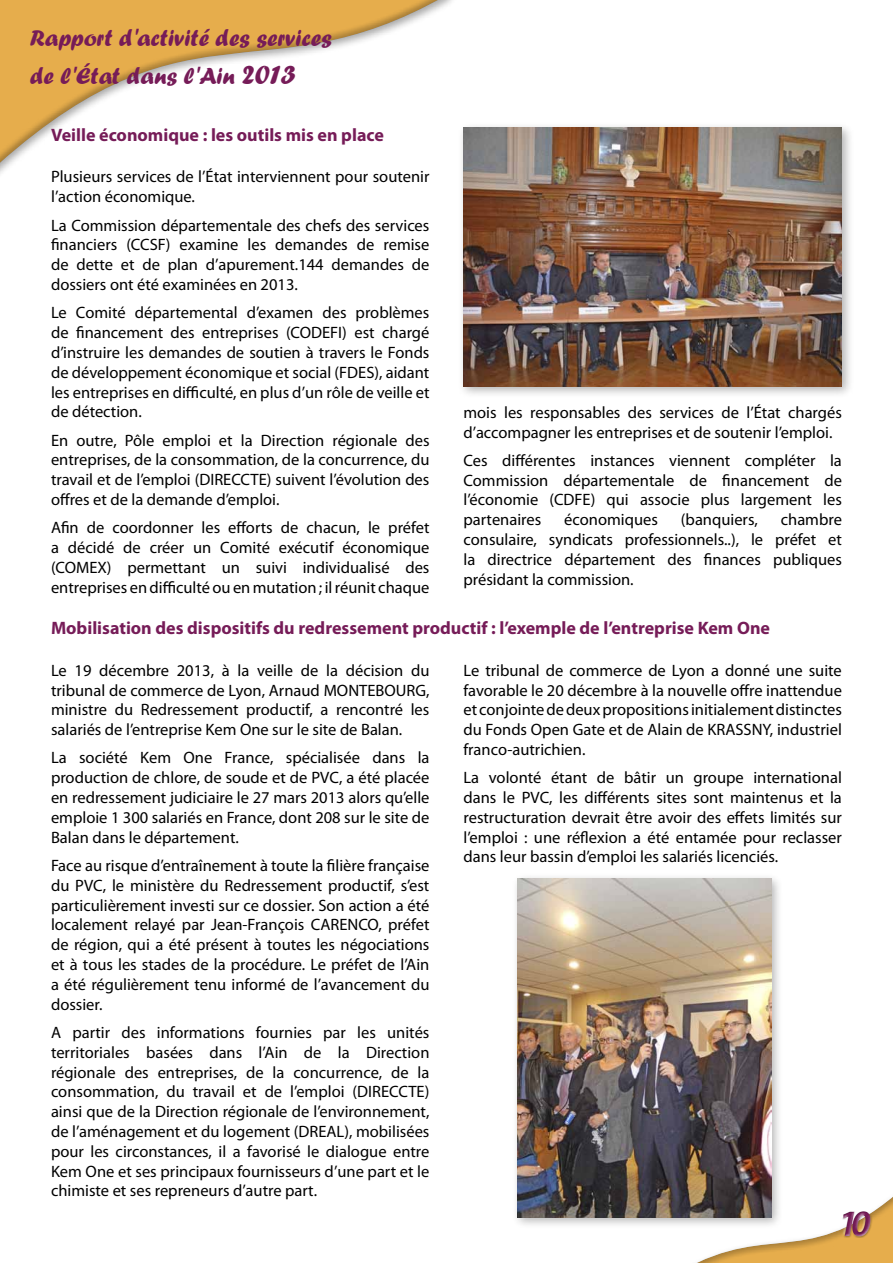
<style>
.page{position:relative;width:893px;height:1263px;background:#fff}
.page>*{position:absolute;margin:0;border:0;box-sizing:border-box;transform-origin:0 0}
.t1{font:italic 700 37.5px "Myriad Pro";color:#761c58}
.t2{font:24px/38.4px "Forte";color:#761c58}
.t3{font:700 18px "Myriad Pro";color:#761c58}
.t4{font:16.5px/19.8px "Myriad Pro";color:#000;text-align:justify}
.s1{font-size:28.5px}
</style>
<div class="page">
<div style="left:678px;top:1176px;width:215px;height:87px;background:#000;opacity:.4"></div>
<div style="left:0;top:0;width:448px;height:185px;background:#000;opacity:.4"></div>
<div style="left:841px;top:1210px;width:32px;height:28px;background:#fff;opacity:.6"></div>
<div style="left:841px;top:1208px;width:30px;height:28px;background:#000;opacity:.3"></div>
<div style="left:457px;top:122px;width:397px;height:276px;background:#000;opacity:.3"></div>
<img style="left:463px;top:128px;width:379px;height:258px">
<div style="left:511px;top:873px;width:273px;height:357px;background:#000;opacity:.3"></div>
<img style="left:517px;top:879px;width:254px;height:338px">
<h2 class="t2" style="left:30px;top:18px;width:304px">Rapport d'activité des services de l'état dans l'Ain <span class="s1">2013</span></h2>
<p class="t3" style="left:51px;top:125px;width:334px">Veille économique : les outils mis en place</p>
<p class="t4" style="left:51px;top:167px;width:380px">Plusieurs services de l’État interviennent pour soutenir l’action économique.</p>
<p class="t4" style="left:51px;top:215px;width:380px">La Commission départementale des chefs des services financiers (CCSF) examine les demandes de remise de dette et de plan d’apurement.144 demandes de dossiers ont été examinées en 2013.</p>
<p class="t4" style="left:51px;top:303px;width:380px">Le Comité départemental d’examen des problèmes de financement des entreprises (CODEFI) est chargé d’instruire les demandes de soutien à travers le Fonds de développement économique et social (FDES), aidant les entreprises en difficulté, en plus d’un rôle de veille et de détection.</p>
<p class="t4" style="left:51px;top:430px;width:380px">En outre, Pôle emploi et la Direction régionale des entreprises, de la consommation, de la concurrence, du travail et de l’emploi (DIRECCTE) suivent l’évolution des offres et de la demande d’emploi.</p>
<p class="t4" style="left:51px;top:518px;width:380px">Afin de coordonner les efforts de chacun, le préfet a décidé de créer un Comité exécutif économique (COMEX) permettant un suivi individualisé des entreprises en difficulté ou en mutation ; il réunit chaque</p>
<p class="t4" style="left:463px;top:403px;width:380px">mois les responsables des services de l’État chargés d’accompagner les entreprises et de soutenir l’emploi.</p>
<p class="t4" style="left:463px;top:451px;width:380px">Ces différentes instances viennent compléter la Commission départementale de financement de l’économie (CDFE) qui associe plus largement les partenaires</p>
<p class="t4" style="left:463px;top:510px;width:380px;text-indent:317px">chambre consulaire, syndicats professionnels..), le préfet et la directrice département des finances publiques présidant la commission.</p>
<p class="t4" style="left:564px;top:510px;width:95px">économiques</p>
<p class="t4" style="left:681px;top:510px;width:78px">(banquiers,</p>
<p class="t3" style="left:51px;top:618px;width:721px">Mobilisation des dispositifs du redressement productif : l’exemple de l’entreprise Kem One</p>
<p class="t4" style="left:51px;top:661px;width:380px">Le 19 décembre 2013, à la veille de la décision du tribunal de commerce de Lyon, Arnaud MONTEBOURG, ministre du Redressement productif, a rencontré les salariés de l’entreprise Kem One sur le site de Balan.</p>
<p class="t4" style="left:51px;top:748px;width:380px">La société Kem One France, spécialisée dans la production de chlore, de soude et de PVC, a été placée en redressement judiciaire le 27 mars 2013 alors qu’elle emploie 1 300 salariés en France, dont 208 sur le site de Balan dans le département.</p>
<p class="t4" style="left:51px;top:856px;width:380px">Face au risque d’entraînement à toute la filière française du PVC, le ministère du Redressement productif, s’est particulièrement investi sur ce dossier. Son action a été localement relayé par Jean-François CARENCO, préfet de région, qui a été présent à toutes les négociations et à tous les stades de la procédure. Le préfet de l’Ain a été régulièrement tenu informé de l’avancement du dossier.</p>
<p class="t4" style="left:51px;top:1023px;width:380px">A partir des informations fournies par les unités territoriales basées dans l’Ain de la Direction régionale des entreprises, de la concurrence, de la consommation, du travail et de l’emploi (DIRECCTE) ainsi que de la Direction régionale de l’environnement, de l’aménagement et du logement (DREAL), mobilisées pour les circonstances, il a favorisé le dialogue entre Kem One et ses principaux fournisseurs d’une part et le chimiste et ses repreneurs d’autre part.</p>
<p class="t4" style="left:463px;top:661px;width:380px">Le tribunal de commerce de Lyon a donné une suite favorable le 20 décembre à la nouvelle offre inattendue et conjointe de deux propositions initialement distinctes du Fonds Open Gate et de Alain de KRASSNY, industriel franco-autrichien.</p>
<p class="t4" style="left:463px;top:768px;width:380px">La volonté étant de bâtir un groupe international dans le PVC, les différents sites sont maintenus et la restructuration devrait être avoir des effets limités sur l’emploi : une réflexion a été entamée pour reclasser dans leur bassin d’emploi les salariés licenciés.</p>
<h1 class="t1" style="left:837px;top:1202px;width:35px">10</h1>
</div>
